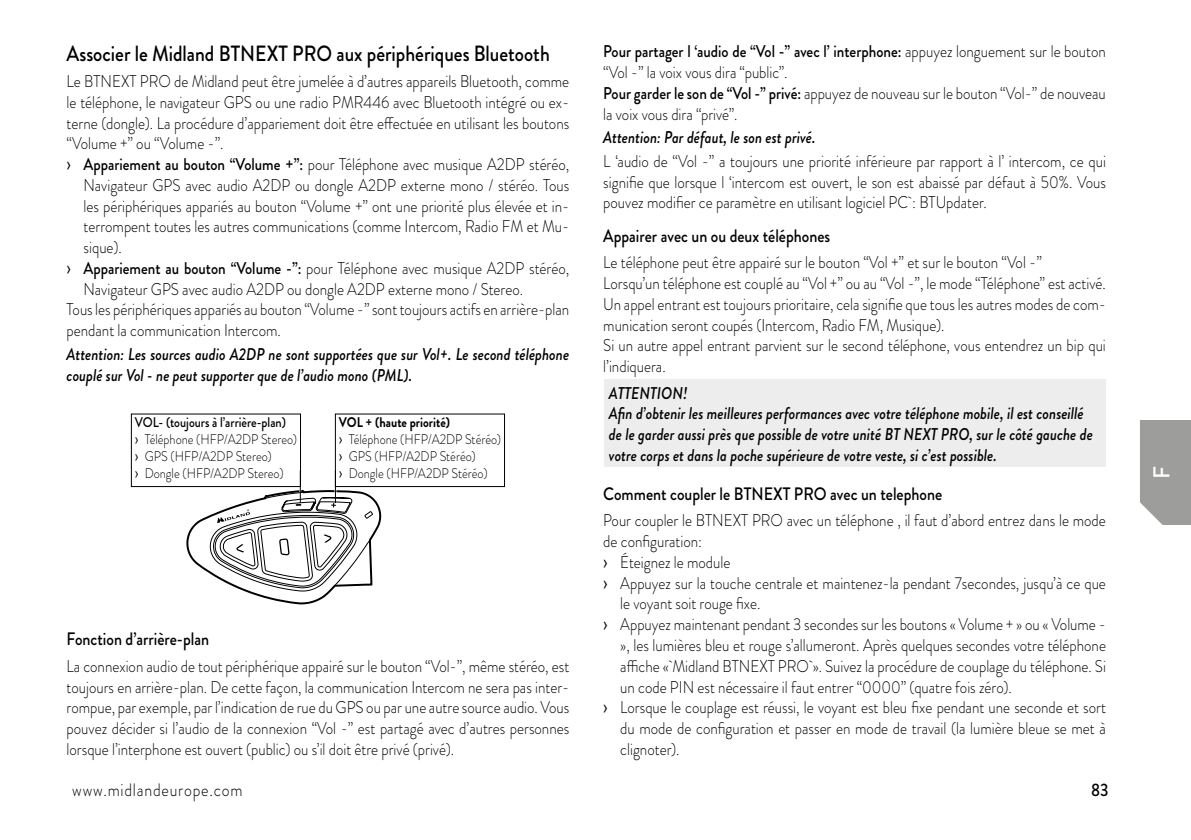
<style>
.page{position:relative;width:1191px;height:840px;background:#fff}
.page>*{position:absolute;margin:0;border:0;box-sizing:border-box;transform-origin:0 0}
.t1{font:500 22.8px "Brandon Grotesque";color:#fff}
.t2{font:500 22px "Brandon Grotesque";color:#000;scale:.88 1}
.t3{font:500 18px "Brandon Grotesque";color:#000;scale:.88 1}
.t4{font:300 18px "Brandon Grotesque";letter-spacing:.05em;color:#000;scale:.88 1}
.t5{font:300 17px/20.8px "Brandon Grotesque";color:#000;text-align:justify;scale:.88 1}
.t6{font:italic 500 17px/20.8px "Brandon Grotesque";color:#000;scale:.88 1}
.t7{font:300 14px/16.8px "Brandon Grotesque";color:#000;scale:.88 1}
.s1{font-family:"Arial";font-weight:400}
.s2{font-weight:500}
.s3{font-weight:700}
</style>
<div class="page">
<div style="left:1140px;top:420px;width:51px;height:104px;background:#9d9d9c"></div>
<div style="left:604px;top:379px;width:502px;height:87px;background:#ededed"></div>
<hr style="left:300px;top:470px;width:1px;height:32px;background:#000">
<hr style="left:335px;top:470px;width:1px;height:32px;background:#000">
<svg style="left:186px;top:488px;width:196px;height:117px"></svg>
<div style="left:131px;top:413px;width:170px;height:74px;border:1px solid #000"></div>
<div style="left:335px;top:413px;width:170px;height:74px;border:1px solid #000"></div>
<p class="t2" style="left:67px;top:38px;width:550px">Associer le Midland BTNEXT PRO aux périphériques Bluetooth</p>
<p class="t5" style="left:67px;top:71px;width:572px">Le BTNEXT PRO de Midland peut être jumelée à d’autres appareils Bluetooth, comme</p>
<p class="t5" style="left:67px;top:92px;width:572px">le téléphone, le navigateur GPS ou une radio PMR446 avec Bluetooth intégré ou ex-</p>
<p class="t5" style="left:67px;top:112px;width:572px">terne (dongle). La procédure d’appariement doit être effectuée en utilisant les boutons</p>
<p class="t5" style="left:67px;top:133px;width:180px">“Volume +” ou “Volume -”.</p>
<p class="t5" style="left:67px;top:154px;width:572px"><span class="s1">›</span> <span class="s2">Appariement au bouton “Volume +”:</span> pour Téléphone avec musique A2DP stéréo,</p>
<p class="t5" style="left:84px;top:175px;width:553px">Navigateur GPS avec audio A2DP ou dongle A2DP externe mono / stéréo. Tous</p>
<p class="t5" style="left:84px;top:195px;width:553px">les périphériques appariés au bouton “Volume +” ont une priorité plus élevée et in-</p>
<p class="t5" style="left:84px;top:216px;width:553px">terrompent toutes les autres communications (comme Intercom, Radio FM et Mu-</p>
<p class="t5" style="left:84px;top:237px;width:45px">sique).</p>
<p class="t5" style="left:67px;top:257px;width:572px"><span class="s1">›</span> <span class="s2">Appariement au bouton “Volume -”:</span> pour Téléphone avec musique A2DP stéréo,</p>
<p class="t5" style="left:84px;top:278px;width:501px">Navigateur GPS avec audio A2DP ou dongle A2DP externe mono / Stereo.</p>
<p class="t5" style="left:67px;top:299px;width:572px">Tous les périphériques appariés au bouton “Volume -” sont toujours actifs en arrière-plan</p>
<p class="t5" style="left:67px;top:320px;width:245px">pendant la communication Intercom.</p>
<p class="t6" style="left:67px;top:343px;width:572px">Attention: Les sources audio A2DP ne sont supportées que sur Vol+. Le second téléphone couplé sur Vol - ne peut supporter que de l’audio mono (PML).</p>
<p class="t7" style="left:135px;top:414px;width:186px"><span class="s2">VOL- (toujours à l’arrière-plan)<br></span><span class="s1">›</span> Téléphone (HFP/A2DP Stereo) <span class="s1">›</span> GPS (HFP/A2DP Stereo)<br><span class="s1">›</span> Dongle (HFP/A2DP Stereo)</p>
<p class="t7" style="left:339px;top:414px;width:186px"><span class="s3">VOL + (haute priorité)<br></span><span class="s1">›</span> Téléphone (HFP/A2DP Stéréo) <span class="s1">›</span> GPS (HFP/A2DP Stéréo)<br><span class="s1">›</span> Dongle (HFP/A2DP Stéréo)</p>
<p class="t3" style="left:67px;top:626px;width:164px">Fonction d’arrière-plan</p>
<p class="t5" style="left:67px;top:655px;width:573px">La connexion audio de tout périphérique appairé sur le bouton “Vol-”, même stéréo, est toujours en arrière-plan. De cette façon, la communication Intercom ne sera pas inter&shy;rompue, par exemple, par l’indication de rue du GPS ou par une autre source audio. Vous pouvez décider si l’audio de la connexion “Vol -” est partagé avec d’autres personnes lorsque l’interphone est ouvert (public) ou s’il doit être privé (privé).</p>
<p class="t5" style="left:603px;top:41px;width:572px;text-align:left"><span class="s2">Pour partager l ‘audio de “Vol -” avec l’ interphone:</span> appuyez longuement sur le bouton “Vol -” la voix vous dira “public”.<br><span class="s2">Pour garder le son de “Vol -” privé:</span> appuyez de nouveau sur le bouton “Vol-” de nouveau la voix vous dira “privé”.</p>
<p class="t6" style="left:603px;top:127px;width:242px">Attention: Par défaut, le son est privé.</p>
<p class="t5" style="left:603px;top:151px;width:572px">L ‘audio de “Vol -” a toujours une priorité inférieure par rapport à l’ intercom, ce qui signifie que lorsque l ‘intercom est ouvert, le son est abaissé par défaut à 50%. Vous pouvez modifier ce paramètre en utilisant logiciel PC : BTUpdater.</p>
<p class="t3" style="left:603px;top:223px;width:259px">Appairer avec un ou deux téléphones</p>
<p class="t5" style="left:603px;top:252px;width:572px;text-align:left">Le téléphone peut être appairé sur le bouton “Vol +” et sur le bouton “Vol -”<br>Lorsqu’un téléphone est couplé au “Vol +” ou au “Vol -”, le mode “Téléphone” est activé.<br>Un appel entrant est toujours prioritaire, cela signifie que tous les autres modes de com&shy;munication seront coupés (Intercom, Radio FM, Musique).<br>Si un autre appel entrant parvient sur le second téléphone, vous entendrez un bip qui l’indiquera.</p>
<p class="t6" style="left:609px;top:382px;width:551px">ATTENTION!<br>Afin d’obtenir les meilleures performances avec votre téléphone mobile, il est conseillé de le garder aussi près que possible de votre unité BT NEXT PRO, sur le côté gauche de votre corps et dans la poche supérieure de votre veste, si c’est possible.</p>
<p class="t3" style="left:603px;top:481px;width:387px">Comment coupler le BTNEXT PRO avec un telephone</p>
<p class="t5" style="left:603px;top:510px;width:572px">Pour coupler le BTNEXT PRO avec un téléphone , il faut d’abord entrez dans le mode</p>
<p class="t5" style="left:603px;top:530px;width:114px">de configuration:</p>
<p class="t5" style="left:603px;top:551px;width:146px"><span class="s1">›</span> Éteignez le module</p>
<p class="t5" style="left:603px;top:572px;width:572px"><span class="s1">›</span> Appuyez sur la touche centrale et maintenez-la pendant 7secondes, jusqu’à ce que</p>
<p class="t5" style="left:620px;top:593px;width:161px">le voyant soit rouge fixe.</p>
<p class="t5" style="left:603px;top:613px;width:572px"><span class="s1">›</span> Appuyez maintenant pendant 3 secondes sur les boutons « Volume + » ou « Volume -</p>
<p class="t5" style="left:620px;top:634px;width:553px">», les lumières bleu et rouge s’allumeront. Après quelques secondes votre téléphone</p>
<p class="t5" style="left:620px;top:655px;width:553px">affiche « Midland BTNEXT PRO ». Suivez la procédure de couplage du téléphone. Si</p>
<p class="t5" style="left:620px;top:676px;width:446px">un code PIN est nécessaire il faut entrer “0000” (quatre fois zéro).</p>
<p class="t5" style="left:603px;top:696px;width:572px"><span class="s1">›</span> Lorsque le couplage est réussi, le voyant est bleu fixe pendant une seconde et sort</p>
<p class="t5" style="left:620px;top:717px;width:553px">du mode de configuration et passer en mode de travail (la lumière bleue se met à</p>
<p class="t5" style="left:620px;top:738px;width:69px">clignoter).</p>
<p class="t4" style="left:72px;top:776px;width:195px">www.midlandeurope.com</p>
<p class="t3" style="left:1091px;top:776px;width:21px">83</p>
<h1 class="t1" style="left:1145px;top:479px;width:14px;rotate:-90deg">F</h1>
</div>
